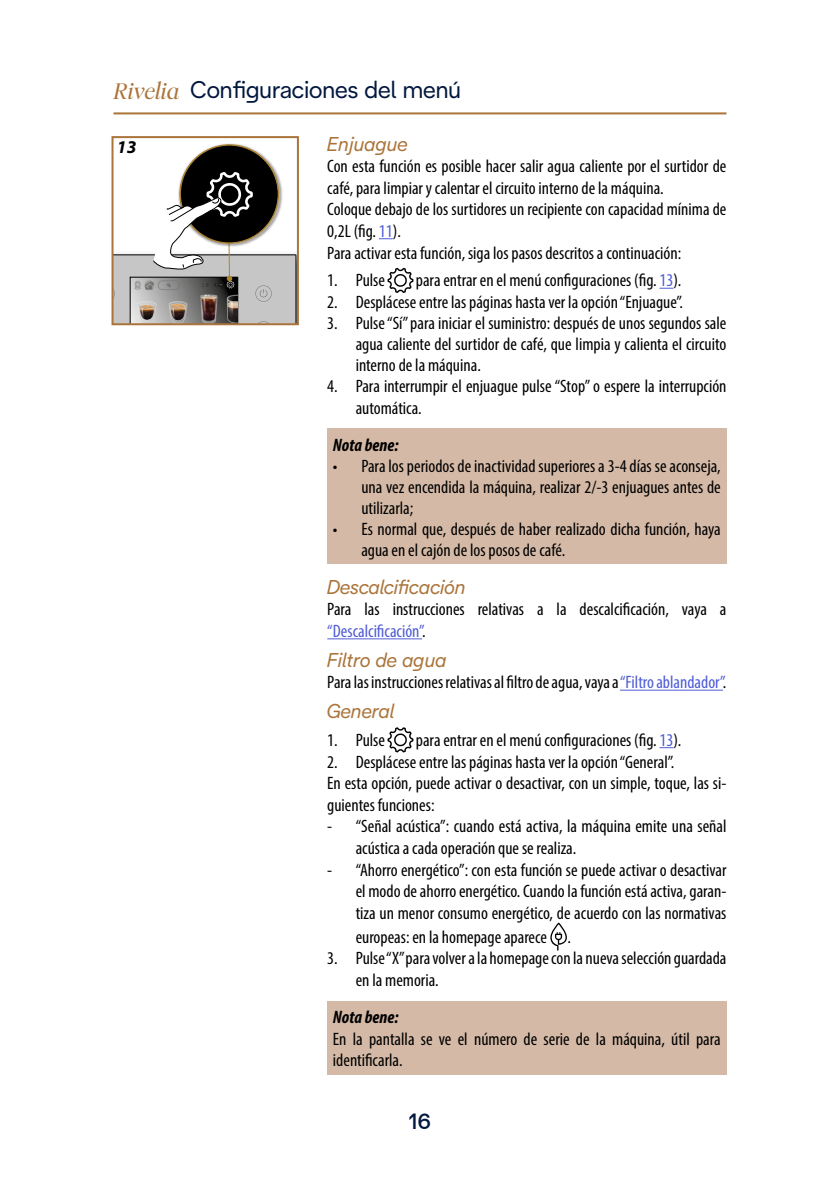
<style>
.page{position:relative;width:840px;height:1191px;background:#fff}
.page>*{position:absolute;margin:0;border:0;box-sizing:border-box;transform-origin:0 0}
.t1{font:24px "De Longhi Sans";color:#02183e}
.t2{font:500 22px "De Longhi Sans";color:#02183e}
.t3{font:italic 20px "De Longhi Sans";color:#aa743a}
.t4{font:condensed 18px/21.6px "Myriad Pro";color:#000}
.t5{font:italic 700 condensed 18px "Myriad Pro";color:#000}
.t6{font:italic 700 18px "Myriad Pro";color:#000}
.s1{font-family:"De Longhi Serif";font-style:italic;color:#aa743a}
.s2{color:#4f5cd6}
</style>
<div class="page">
<hr style="left:113px;top:112px;width:613px;height:2px;background:#aa743a">
<svg style="left:378px;top:238px;width:14px;height:1px"></svg>
<svg style="left:659px;top:288px;width:14px;height:1px"></svg>
<hr style="left:327px;top:638px;width:95px;height:1px;background:#4f5cd6">
<hr style="left:619px;top:689px;width:103px;height:1px;background:#4f5cd6">
<svg style="left:659px;top:747px;width:14px;height:1px"></svg>
<svg style="left:387px;top:268px;width:26px;height:25px"></svg>
<div style="left:327px;top:428px;width:399px;height:136px;background:#d4b9a6"></div>
<svg style="left:387px;top:727px;width:26px;height:25px"></svg>
<svg style="left:550px;top:922px;width:17px;height:28px"></svg>
<div style="left:327px;top:1001px;width:399px;height:73px;background:#d4b9a6"></div>
<img style="left:184px;top:143px;width:93px;height:29px">
<svg style="left:114px;top:172px;width:182px;height:150px"></svg>
<div style="left:111px;top:136px;width:188px;height:189px;border:2px solid #aa743a"></div>
<h1 class="t1" style="left:113px;top:75px;width:349px"><span class="s1">Rivelia</span> Configuraciones del menú</h1>
<p class="t3" style="left:327px;top:131px;width:82px">Enjuague</p>
<p class="t4" style="left:327px;top:155px;width:400px">Con esta función es posible hacer salir agua caliente por el surtidor de café, para limpiar y calentar el circuito interno de la máquina.<br>Coloque debajo de los surtidores un recipiente con capacidad mínima de 0,2L (fig. <span class="s2">11</span>).<br>Para activar esta función, siga los pasos descritos a continuación:</p>
<p class="t4" style="left:327px;top:269px;width:59px">1. Pulse</p>
<p class="t4" style="left:415px;top:269px;width:267px">para entrar en el menú configuraciones (fig. <span class="s2">13</span>).</p>
<p class="t4" style="left:327px;top:291px;width:357px">2. Desplácese entre las páginas hasta ver la opción “Enjuague”.</p>
<p class="t4" style="left:355px;top:312px;width:372px;line-height:21px;text-align:justify;text-indent:-28px">3. Pulse “Sí” para iniciar el suministro: después de unos segundos sale agua caliente del surtidor de café, que limpia y calienta el circuito interno de la máquina.</p>
<p class="t4" style="left:355px;top:375px;width:372px;text-indent:-28px">4. Para interrumpir el enjuague pulse “Stop” o espere la interrupción automática.</p>
<p class="t5" style="left:333px;top:433px;width:67px">Nota bene:</p>
<p class="t4" style="left:361px;top:455px;width:361px;line-height:21px;text-align:justify;text-indent:-28px">• Para los periodos de inactividad superiores a 3-4 días se aconseja, una vez encendida la máquina, realizar 2/-3 enjuagues antes de utilizarla;</p>
<p class="t4" style="left:361px;top:518px;width:361px;line-height:21px;text-indent:-28px">• Es normal que, después de haber realizado dicha función, haya agua en el cajón de los posos de café.</p>
<p class="t3" style="left:327px;top:575px;width:140px">Descalcificación</p>
<p class="t4" style="left:327px;top:598px;width:400px">Para las instrucciones relativas a la descalcificación, vaya a <span class="s2">“Descalcificación”</span>.</p>
<p class="t3" style="left:327px;top:647px;width:121px">Filtro de agua</p>
<p class="t4" style="left:327px;top:671px;width:400px">Para las instrucciones relativas al filtro de agua, vaya a <span class="s2">“Filtro ablandador”</span>.</p>
<p class="t3" style="left:327px;top:699px;width:69px">General</p>
<p class="t4" style="left:327px;top:729px;width:59px">1. Pulse</p>
<p class="t4" style="left:415px;top:729px;width:267px">para entrar en el menú configuraciones (fig. <span class="s2">13</span>).</p>
<p class="t4" style="left:327px;top:750px;width:400px">2. Desplácese entre las páginas hasta ver la opción “General”.<br>En esta opción, puede activar o desactivar, con un simple, toque, las si&shy;guientes funciones:</p>
<p class="t4" style="left:355px;top:815px;width:372px;text-indent:-28px">- “Señal acústica”: cuando está activa, la máquina emite una señal acústica a cada operación que se realiza.</p>
<p class="t4" style="left:355px;top:858px;width:372px;text-align:justify;text-indent:-28px">- “Ahorro energético”: con esta función se puede activar o desactivar el modo de ahorro energético. Cuando la función está activa, garan&shy;tiza un menor consumo energético, de acuerdo con las normativas</p>
<p class="t4" style="left:355px;top:926px;width:217px">europeas: en la homepage aparece .</p>
<p class="t4" style="left:355px;top:947px;width:372px;text-indent:-28px">3. Pulse “X” para volver a la homepage con la nueva selección guardada en la memoria.</p>
<p class="t5" style="left:333px;top:1005px;width:67px">Nota bene:</p>
<p class="t4" style="left:333px;top:1027px;width:389px">En la pantalla se ve el número de serie de la máquina, útil para identificarla.</p>
<p class="t6" style="left:117px;top:135px;width:21px">13</p>
<p class="t2" style="left:409px;top:1108px;width:23px">16</p>
</div>
